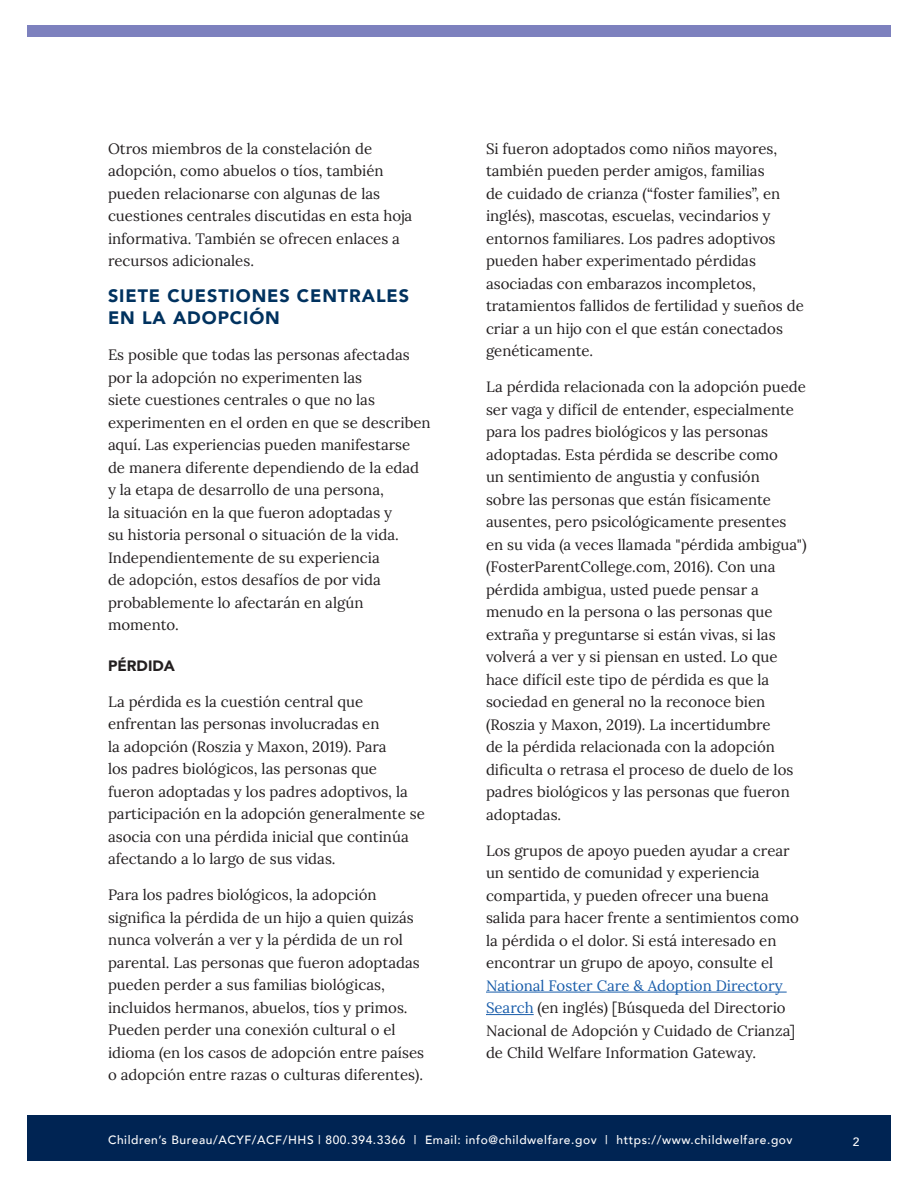
<style>
.page{position:relative;width:918px;height:1188px;background:#fff}
.page>*{position:absolute;margin:0;border:0;box-sizing:border-box;transform-origin:0 0}
.t1{font:900 18px/22.5px "Avenir";letter-spacing:.05em;color:#00325f}
.t2{font:15px/22.5px "Lora";color:#231f20}
.t3{font:900 15px "Avenir";color:#231f20}
.t4{font:500 12px "Avenir";letter-spacing:.05em;color:#fff}
.s1{color:#195daa}
</style>
<div class="page">
<div style="left:27px;top:1116px;width:864px;height:45px;background:#002453"></div>
<div style="left:27px;top:26px;width:864px;height:12px;background:#7d81be"></div>
<hr style="left:486px;top:992px;width:301px;height:1px;background:#195daa">
<hr style="left:486px;top:1014px;width:48px;height:1px;background:#195daa">
<p class="t2" style="left:108px;top:136px;width:306px">Otros miembros de la constelación de adopción, como abuelos o tíos, también pueden relacionarse con algunas de las cuestiones centrales discutidas en esta hoja informativa. También se ofrecen enlaces a recursos adicionales.</p>
<h2 class="t1" style="left:108px;top:284px;width:303px">SIETE CUESTIONES CENTRALES<br>EN LA ADOPCIÓN</h2>
<p class="t2" style="left:108px;top:342px;width:324px">Es posible que todas las personas afectadas por la adopción no experimenten las<br>siete cuestiones centrales o que no las experimenten en el orden en que se describen aquí. Las experiencias pueden manifestarse de manera diferente dependiendo de la edad y la etapa de desarrollo de una persona,<br>la situación en la que fueron adoptadas y<br>su historia personal o situación de la vida.<br>Independientemente de su experiencia<br>de adopción, estos desafíos de por vida probablemente lo afectarán en algún momento.</p>
<h3 class="t3" style="left:108px;top:652px;width:68px">PÉRDIDA</h3>
<p class="t2" style="left:108px;top:689px;width:318px">La pérdida es la cuestión central que enfrentan las personas involucradas en<br>la adopción (Roszia y Maxon, 2019). Para<br>los padres biológicos, las personas que fueron adoptadas y los padres adoptivos, la participación en la adopción generalmente se asocia con una pérdida inicial que continúa afectando a lo largo de sus vidas.</p>
<p class="t2" style="left:108px;top:882px;width:318px">Para los padres biológicos, la adopción significa la pérdida de un hijo a quien quizás nunca volverán a ver y la pérdida de un rol parental. Las personas que fueron adoptadas pueden perder a sus familias biológicas, incluidos hermanos, abuelos, tíos y primos.<br>Pueden perder una conexión cultural o el idioma (en los casos de adopción entre países o adopción entre razas o culturas diferentes).</p>
<p class="t2" style="left:486px;top:136px;width:319px">Si fueron adoptados como niños mayores, también pueden perder amigos, familias<br>de cuidado de crianza (“foster families”, en inglés), mascotas, escuelas, vecindarios y entornos familiares. Los padres adoptivos pueden haber experimentado pérdidas asociadas con embarazos incompletos, tratamientos fallidos de fertilidad y sueños de criar a un hijo con el que están conectados genéticamente.</p>
<p class="t2" style="left:486px;top:375px;width:322px">La pérdida relacionada con la adopción puede ser vaga y difícil de entender, especialmente para los padres biológicos y las personas adoptadas. Esta pérdida se describe como<br>un sentimiento de angustia y confusión<br>sobre las personas que están físicamente ausentes, pero psicológicamente presentes en su vida (a veces llamada "pérdida ambigua") (FosterParentCollege.com, 2016). Con una pérdida ambigua, usted puede pensar a menudo en la persona o las personas que extraña y preguntarse si están vivas, si las volverá a ver y si piensan en usted. Lo que hace difícil este tipo de pérdida es que la sociedad en general no la reconoce bien (Roszia y Maxon, 2019). La incertidumbre<br>de la pérdida relacionada con la adopción dificulta o retrasa el proceso de duelo de los padres biológicos y las personas que fueron adoptadas.</p>
<p class="t2" style="left:486px;top:838px;width:314px">Los grupos de apoyo pueden ayudar a crear un sentido de comunidad y experiencia compartida, y pueden ofrecer una buena salida para hacer frente a sentimientos como la pérdida o el dolor. Si está interesado en encontrar un grupo de apoyo, consulte el <span class="s1">National Foster Care &amp; Adoption Directory Search</span> (en inglés) [Búsqueda del Directorio Nacional de Adopción y Cuidado de Crianza] de Child Welfare Information Gateway.</p>
<p class="t4" style="left:108px;top:1130px;width:686px">Children’s Bureau/ACYF/ACF/HHS | 800.394.3366 | Email: info@childwelfare.gov | https://www.childwelfare.gov</p>
<p class="t4" style="left:853px;top:1131px;width:8px">2</p>
</div>
